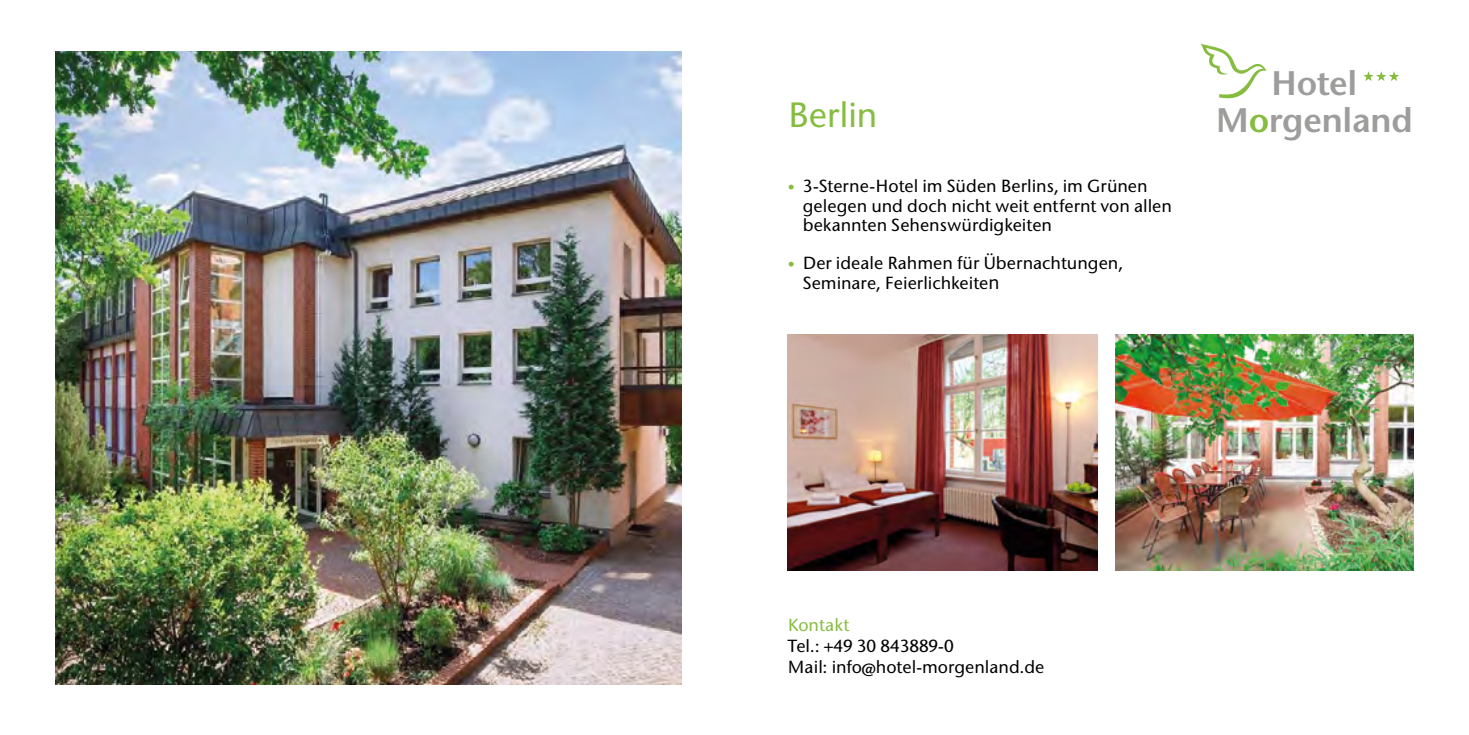
<style>
.page{position:relative;width:1469px;height:735px;background:#fff}
.page>*{position:absolute;margin:0;border:0;box-sizing:border-box;transform-origin:0 0}
.List_Paragraph{font:500 35px "Stone Sans ITC";letter-spacing:-.015em;color:#86bd40}
.t1{font:600 33.95px "Stone Sans ITC";color:#9d9d9c}
.List_Paragraph-2{font:500 17.5px/19.2px "Stone Sans ITC";color:#000}
.Headline{font:500 17.5px "Stone Sans ITC";color:#000}
.Headline-2{font:500 17.5px "Stone Sans ITC";color:#86bd40}
.s1{font-size:14px;color:#86bd40}
.s2{font-family:"Verdana";font-weight:400}
.s3{color:#86bd40}
</style>
<div class="page">
<img style="left:788px;top:334px;width:309px;height:236px">
<img style="left:1115px;top:334px;width:298px;height:236px">
<svg style="left:1200px;top:44px;width:66px;height:55px"></svg>
<svg style="left:1363px;top:71px;width:36px;height:10px"></svg>
<img style="left:56px;top:51px;width:625px;height:632px">
<p class="List_Paragraph" style="left:788px;top:93px;width:91px">Berlin</p>
<p class="List_Paragraph-2" style="left:802px;top:177px;width:371px;text-indent:-15px"><span class="s1">•</span> 3-Sterne-Hotel im Süden Berlins, im Grünen gelegen und doch nicht weit entfernt von allen bekannten Sehenswürdigkeiten</p>
<p class="List_Paragraph-2" style="left:802px;top:254px;width:322px;text-indent:-15px"><span class="s1">•</span> Der ideale Rahmen für Übernachtungen,<br>Seminare, Feierlichkeite<span class="s2">n</span></p>
<p class="t1" style="left:1271px;top:61px;width:87px">Hotel</p>
<p class="t1" style="left:1215px;top:97px;width:198px">M<span class="s3">o</span>rgenland</p>
<p class="Headline-2" style="left:788px;top:613px;width:63px">Kontakt</p>
<p class="Headline" style="left:788px;top:634px;width:167px">Tel.: +49 30 843889-0</p>
<p class="Headline" style="left:788px;top:655px;width:258px">Mail: info@hotel-morgenland.de</p>
</div>
